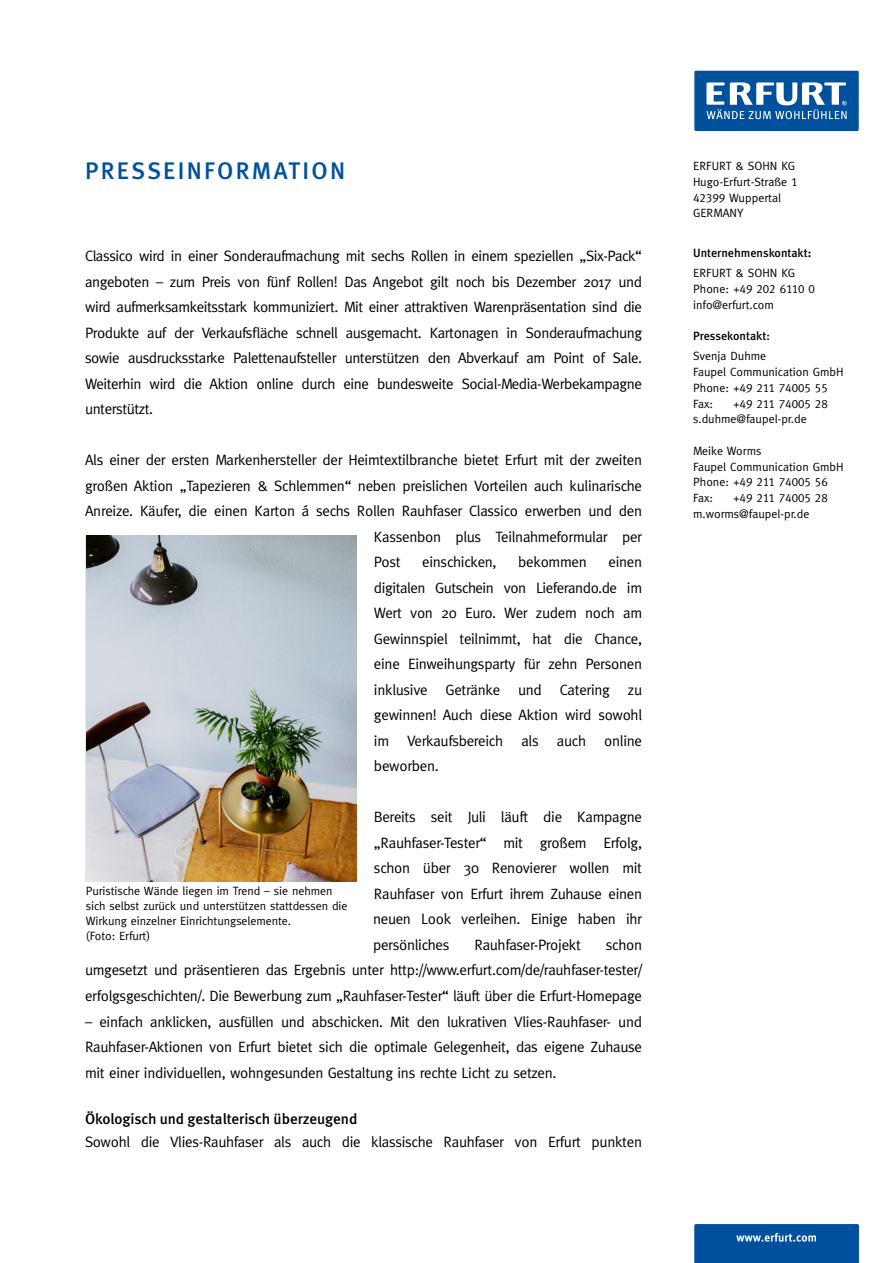
<style>
.page{position:relative;width:893px;height:1263px;background:#fff}
.page>*{position:absolute;margin:0;border:0;box-sizing:border-box;transform-origin:0 0}
.t1{font:500 24px "Meta";letter-spacing:.1em;color:#00519d}
.t2{font:15px/25.5px "Meta Plus";letter-spacing:-.02em;color:#000;text-align:justify}
.t3{font:15px "Meta Medium LF";color:#000}
.t4{font:12px/15.8px "Meta Plus";letter-spacing:-.005em;color:#000}
.t5{font:12px "Meta Plus Caps";color:#000}
.t6{font:12px "Meta Medium LF";color:#000}
.s1{font-family:"Meta Plus Caps"}
.s2{font-family:"Meta Plus";font-weight:700}
.s3{font-family:"Meta Plus"}
</style>
<div class="page">
<svg style="left:694px;top:1224px;width:165px;height:39px;background:#0a58a1"></svg>
<div style="left:694px;top:70px;width:165px;height:61px;background:#00519d;border-radius:2px"></div>
<div style="left:693px;top:70px;width:167px;height:62px;border:1px solid #fff;border-radius:2px"></div>
<svg style="left:706px;top:82px;width:141px;height:37px"></svg>
<img style="left:86px;top:536px;width:271px;height:345px">
<h1 class="t1" style="left:85px;top:157px;width:262px">PRESSEINFORMATION</h1>
<p class="t4" style="left:693px;top:158px;width:70px">Erfurt &amp; Sohn</p>
<p class="t4" style="left:693px;top:158px;width:106px;text-indent:88px">KG<br>Hugo-Erfurt-Straße <span class="s1">1<br>42399</span> Wuppertal<br>GERMANY</p>
<p class="t6" style="left:693px;top:246px;width:120px">Unternehmenskontakt<span class="s2">:</span></p>
<p class="t4" style="left:693px;top:265px;width:70px">Erfurt &amp; Sohn</p>
<p class="t4" style="left:781px;top:265px;width:15px">KG</p>
<p class="t5" style="left:693px;top:282px;width:123px"><span class="s3">Phone: +</span>49 202 6110 0</p>
<p class="t4" style="left:693px;top:297px;width:82px">info@erfurt.com</p>
<p class="t6" style="left:693px;top:329px;width:78px">Pressekontakt:</p>
<p class="t4" style="left:693px;top:348px;width:152px">Svenja Duhme<br>Faupel Communication GmbH</p>
<p class="t5" style="left:693px;top:381px;width:136px"><span class="s3">Phone: +</span>49 211 74005 55</p>
<p class="t4" style="left:693px;top:395px;width:21px">Fax:</p>
<p class="t5" style="left:734px;top:396px;width:96px"><span class="s3">+</span>49 211 74005 28</p>
<p class="t4" style="left:693px;top:411px;width:115px">s.duhme@faupel-pr.de</p>
<p class="t4" style="left:693px;top:443px;width:152px">Meike Worms<br>Faupel Communication GmbH</p>
<p class="t5" style="left:693px;top:475px;width:136px"><span class="s3">Phone: +</span>49 211 74005 56</p>
<p class="t4" style="left:693px;top:490px;width:21px">Fax:</p>
<p class="t5" style="left:734px;top:491px;width:96px"><span class="s3">+</span>49 211 74005 28</p>
<p class="t4" style="left:693px;top:506px;width:118px">m.worms@faupel-pr.de</p>
<p class="t2" style="left:85px;top:243px;width:559px">Classico wird in einer Sonderaufmachung mit sechs Rollen in einem speziellen „Six-Pack“ angeboten – zum Preis von fünf Rollen! Das Angebot gilt noch bis Dezember 2017 und wird aufmerksamkeitsstark kommuniziert. Mit einer attraktiven Warenpräsentation sind die Produkte auf der Verkaufsfläche schnell ausgemacht. Kartonagen in Sonderaufmachung sowie ausdrucksstarke Palettenaufsteller unterstützen den Abverkauf am Point of Sale.<br>Weiterhin wird die Aktion online durch eine bundesweite Social-Media-Werbekampagne unterstützt.</p>
<p class="t2" style="left:85px;top:447px;width:559px">Als einer der ersten Markenhersteller der Heimtextilbranche bietet Erfurt mit der zweiten</p>
<p class="t2" style="left:85px;top:473px;width:558px">großen Aktion „Tapezieren &amp; Schlemmen“ neben preislichen Vorteilen auch kulinarische</p>
<p class="t2" style="left:85px;top:498px;width:559px">Anreize. Käufer, die einen Karton á sechs Rollen Rauhfaser Classico erwerben und den</p>
<p class="t2" style="left:374px;top:524px;width:270px">Kassenbon plus Teilnahmeformular per</p>
<p class="t2" style="left:374px;top:549px;width:28px">Post</p>
<p class="t2" style="left:422px;top:549px;width:76px">einschicken,</p>
<p class="t2" style="left:518px;top:549px;width:70px">bekommen</p>
<p class="t2" style="left:374px;top:549px;width:270px;text-indent:234px">einen digitalen Gutschein von Lieferando.de im Wert von 20 Euro. Wer zudem noch am Gewinnspiel teilnimmt, hat die Chance, eine Einweihungsparty für zehn Personen inklusive Getränke und Catering zu gewinnen! Auch diese Aktion wird sowohl im Verkaufsbereich als auch online beworben.</p>
<p class="t2" style="left:373px;top:804px;width:271px">Bereits seit Juli läuft die Kampagne „Rauhfaser-Tester“ mit großem Erfolg, schon über 30 Renovierer wollen mit Rauhfaser von Erfurt ihrem Zuhause einen neuen Look verleihen. Einige haben ihr persönliches</p>
<p class="t4" style="left:86px;top:883px;width:263px;line-height:15px">Puristische Wände liegen im Trend – sie nehmen sich selbst zurück und unterstützen stattdessen die Wirkung einzelner Einrichtungselemente.<br>(Foto: Erfurt)</p>
<p class="t2" style="left:474px;top:932px;width:108px">Rauhfaser-Projekt</p>
<p class="t2" style="left:85px;top:932px;width:559px;text-indent:521px">schon umgesetzt und präsentieren das Ergebnis unter http://www.erfurt.com/de/rauhfaser-tester/ erfolgsgeschichten/. Die Bewerbung zum „Rauhfaser-Tester“ läuft über die Erfurt-Homepage</p>
<p class="t2" style="left:85px;top:1008px;width:559px">– einfach anklicken, ausfüllen und abschicken. Mit den lukrativen Vlies-Rauhfaser- und Rauhfaser-Aktionen von Erfurt bietet sich die optimale Gelegenheit, das eigene Zuhause mit einer individuellen, wohngesunden Gestaltung ins rechte Licht zu setzen.</p>
<p class="t3" style="left:85px;top:1110px;width:274px">Ökologisch und gestalterisch überzeugend</p>
<p class="t2" style="left:85px;top:1128px;width:558px">Sowohl die Vlies-Rauhfaser als auch die klassische Rauhfaser von Erfurt punkten</p>
</div>
